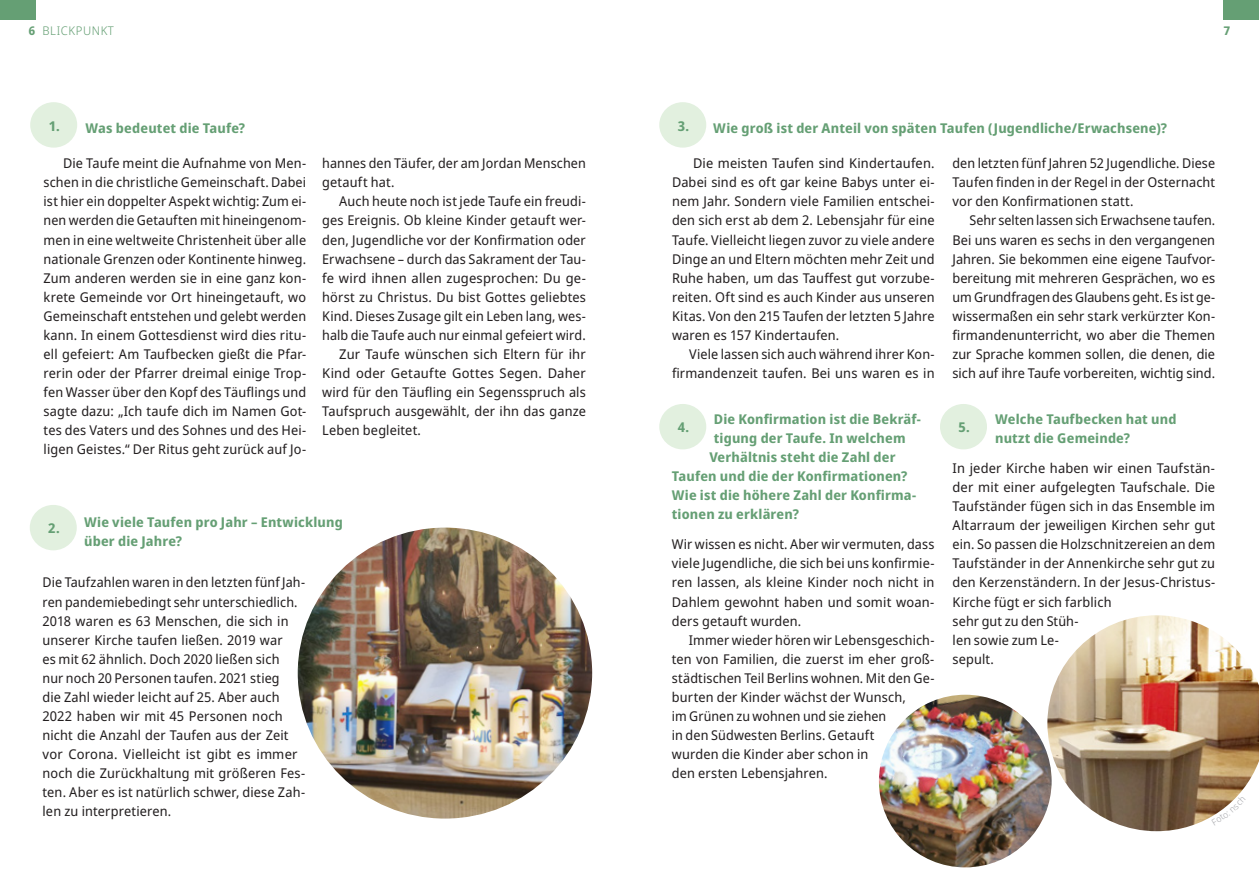
<style>
.page{position:relative;width:1259px;height:893px;background:#fff}
.page>*{position:absolute;margin:0;border:0;box-sizing:border-box;transform-origin:0 0}
.Fließt{font:13.5px/19px "Noto Sans Display";letter-spacing:.01em;color:#231f20}
.Fließtext_Einzug{font:13.5px/19px "Noto Sans Display";letter-spacing:.01em;color:#231f20;text-align:justify}
.Zwischenüberschrift{font:700 13.5px/19px "Noto Sans Display";letter-spacing:.01em;color:#659f74}
.Rubrik{font:300 12px "Noto Sans Display";letter-spacing:.05em;color:#659f74}
.Rubrik-2{font:700 12px "Noto Sans Display";color:#659f74}
</style>
<div class="page">
<img style="left:879px;top:695px;width:172px;height:172px;border-radius:86px">
<div style="left:30px;top:505px;width:47px;height:45px;background:#e2f0df;border-radius:50%"></div>
<div style="left:659px;top:102px;width:47px;height:46px;background:#e2f0df;border-radius:50%"></div>
<div style="left:659px;top:404px;width:47px;height:45px;background:#e2f0df;border-radius:50%"></div>
<div style="left:30px;top:102px;width:47px;height:46px;background:#e2f0df;border-radius:50%"></div>
<div style="left:940px;top:404px;width:47px;height:45px;background:#e2f0df;border-radius:50%"></div>
<div style="left:0;top:0;width:35px;height:19px;background:#659f74"></div>
<div style="left:1223px;top:0;width:36px;height:19px;background:#659f74"></div>
<img style="left:298px;top:528px;width:294px;height:291px">
<img style="left:1047px;top:615px;width:212px;height:216px">
<svg style="left:1211px;top:795px;width:34px;height:30px"></svg>
<p class="Rubrik-2" style="left:28px;top:22px;width:8px">6</p>
<p class="Rubrik-2" style="left:1223px;top:22px;width:8px">7</p>
<p class="Rubrik" style="left:43px;top:22px;width:73px">BLICKPUNKT</p>
<p class="Zwischenüberschrift" style="left:49px;top:116px;width:12px">1.</p>
<p class="Zwischenüberschrift" style="left:86px;top:119px;width:161px">Was bedeutet die Taufe?</p>
<p class="Fließt" style="left:44px;top:154px;width:264px;text-align:justify;text-indent:20px">Die Taufe meint die Aufnahme von Men&shy;schen in die christliche Gemeinschaft. Dabei ist hier ein doppelter Aspekt wichtig: Zum ei&shy;nen werden die Getauften mit hineingenom&shy;men in eine weltweite Christenheit über alle nationale Grenzen oder Kontinente hinweg.<br>Zum anderen werden sie in eine ganz kon&shy;krete Gemeinde vor Ort hineingetauft, wo Gemeinschaft entstehen und gelebt werden kann. In einem Gottesdienst wird dies ritu&shy;ell gefeiert: Am Taufbecken gießt die Pfar&shy;rerin oder der Pfarrer dreimal einige Trop&shy;fen Wasser über den Kopf des Täuflings und sagte dazu: „Ich taufe dich im Namen Got&shy;tes des Vaters und des Sohnes und des Hei&shy;ligen Geistes.“ Der Ritus geht zurück auf Jo-</p>
<p class="Fließt" style="left:322px;top:154px;width:265px">hannes den Täufer, der am Jordan Menschen getauft hat.</p>
<p class="Fließtext_Einzug" style="left:322px;top:192px;width:265px;text-indent:17px">Auch heute noch ist jede Taufe ein freudi&shy;ges Ereignis. Ob kleine Kinder getauft wer&shy;den, Jugendliche vor der Konfirmation oder Erwachsene – durch das Sakrament der Tau&shy;fe wird ihnen allen zugesprochen: Du ge&shy;hörst zu Christus. Du bist Gottes geliebtes Kind. Dieses Zusage gilt ein Leben lang, wes&shy;halb die Taufe auch nur einmal gefeiert wird.</p>
<p class="Fließtext_Einzug" style="left:322px;top:345px;width:265px;text-indent:17px">Zur Taufe wünschen sich Eltern für ihr Kind oder Getaufte Gottes Segen. Daher wird für den Täufling ein Segensspruch als Taufspruch ausgewählt, der ihn das ganze Leben begleitet.</p>
<p class="Zwischenüberschrift" style="left:48px;top:519px;width:13px">2.</p>
<p class="Zwischenüberschrift" style="left:84px;top:512px;width:260px">Wie viele Taufen pro Jahr – Entwicklung über die Jahre?</p>
<p class="Fließt" style="left:43px;top:573px;width:264px">Die Taufzahlen waren in den letzten fünf Jah&shy;ren pandemiebedingt sehr unterschiedlich.<br>2018 waren es 63 Menschen, die sich in unserer Kirche taufen ließen. 2019 war<br>es mit 62 ähnlich. Doch 2020 ließen sich<br>nur noch 20 Personen taufen. 2021 stieg<br>die Zahl wieder leicht auf 25. Aber auch 2022 haben wir mit 45 Personen noch nicht die Anzahl der Taufen aus der Zeit vor Corona. Vielleicht ist gibt es immer noch die Zurückhaltung mit größeren Fes&shy;ten. Aber es ist natürlich schwer, diese Zah&shy;len zu interpretieren.</p>
<p class="Zwischenüberschrift" style="left:678px;top:116px;width:13px">3.</p>
<p class="Zwischenüberschrift" style="left:713px;top:119px;width:455px">Wie groß ist der Anteil von späten Taufen (Jugendliche/Erwachsene)?</p>
<p class="Fließt" style="left:672px;top:154px;width:264px;text-align:justify;text-indent:21px">Die meisten Taufen sind Kindertaufen.<br>Dabei sind es oft gar keine Babys unter ei&shy;nem Jahr. Sondern viele Familien entschei&shy;den sich erst ab dem 2. Lebensjahr für eine Taufe. Vielleicht liegen zuvor zu viele andere Dinge an und Eltern möchten mehr Zeit und Ruhe haben, um das Tauffest gut vorzube&shy;reiten. Oft sind es auch Kinder aus unseren Kitas. Von den 215 Taufen der letzten 5 Jahre waren es 157 Kindertaufen.</p>
<p class="Fließtext_Einzug" style="left:672px;top:345px;width:264px;text-align:right">Viele lassen sich auch während ihrer Kon&shy;firmandenzeit taufen. Bei uns waren es in</p>
<p class="Zwischenüberschrift" style="left:714px;top:410px;width:208px">Die Konfirmation ist die Bekräf-</p>
<p class="Zwischenüberschrift" style="left:714px;top:429px;width:193px">tigung der Taufe. In welchem</p>
<p class="Zwischenüberschrift" style="left:709px;top:448px;width:188px">Verhältnis steht die Zahl der</p>
<p class="Zwischenüberschrift" style="left:672px;top:467px;width:237px">Taufen und die der Konfirmationen?</p>
<p class="Zwischenüberschrift" style="left:672px;top:486px;width:246px">Wie ist die höhere Zahl der Konfirma-</p>
<p class="Zwischenüberschrift" style="left:672px;top:505px;width:129px">tionen zu erklären?</p>
<p class="Zwischenüberschrift" style="left:677px;top:418px;width:13px">4.</p>
<p class="Fließt" style="left:672px;top:535px;width:264px;text-align:justify">Wir wissen es nicht. Aber wir vermuten, dass viele Jugendliche, die sich bei uns konfirmie&shy;ren lassen, als kleine Kinder noch nicht in Dahlem gewohnt haben und somit woan&shy;ders getauft wurden.</p>
<p class="Fließtext_Einzug" style="left:672px;top:630px;width:264px;text-align:left;text-indent:17px">Immer wieder hören wir Lebensgeschich&shy;ten von Familien, die zuerst im eher groß&shy;städtischen Teil Berlins wohnen. Mit den Ge&shy;burten der Kinder wächst der Wunsch,<br>im Grünen zu wohnen und sie ziehen<br>in den Südwesten Berlins. Getauft<br>wurden die Kinder aber schon in<br>den ersten Lebensjahren.</p>
<p class="Fließtext_Einzug" style="left:952px;top:154px;width:264px">den letzten fünf Jahren 52 Jugendliche. Diese Taufen finden in der Regel in der Osternacht vor den Konfirmationen statt.</p>
<p class="Fließtext_Einzug" style="left:952px;top:211px;width:264px;text-indent:17px">Sehr selten lassen sich Erwachsene taufen.<br>Bei uns waren es sechs in den vergangenen Jahren. Sie bekommen eine eigene Taufvor&shy;bereitung mit mehreren Gesprächen, wo es um Grundfragen des Glaubens geht. Es ist ge&shy;wissermaßen ein sehr stark verkürzter Kon&shy;firmandenunterricht, wo aber die Themen zur Sprache kommen sollen, die denen, die sich auf ihre Taufe vorbereiten, wichtig sind.</p>
<p class="Zwischenüberschrift" style="left:995px;top:410px;width:183px">Welche Taufbecken hat und nutzt die Gemeinde?</p>
<p class="Zwischenüberschrift" style="left:958px;top:418px;width:13px">5.</p>
<p class="Fließt" style="left:952px;top:459px;width:264px">In jeder Kirche haben wir einen Taufstän&shy;der mit einer aufgelegten Taufschale. Die Taufständer fügen sich in das Ensemble im Altarraum der jeweiligen Kirchen sehr gut ein. So passen die Holzschnitzereien an dem Taufständer in der Annenkirche sehr gut zu den Kerzenständern. In der Jesus-Christus-Kirche fügt er sich farblich<br>sehr gut zu den Stüh-<br>len sowie zum Le-<br>sepult.</p>
</div>
